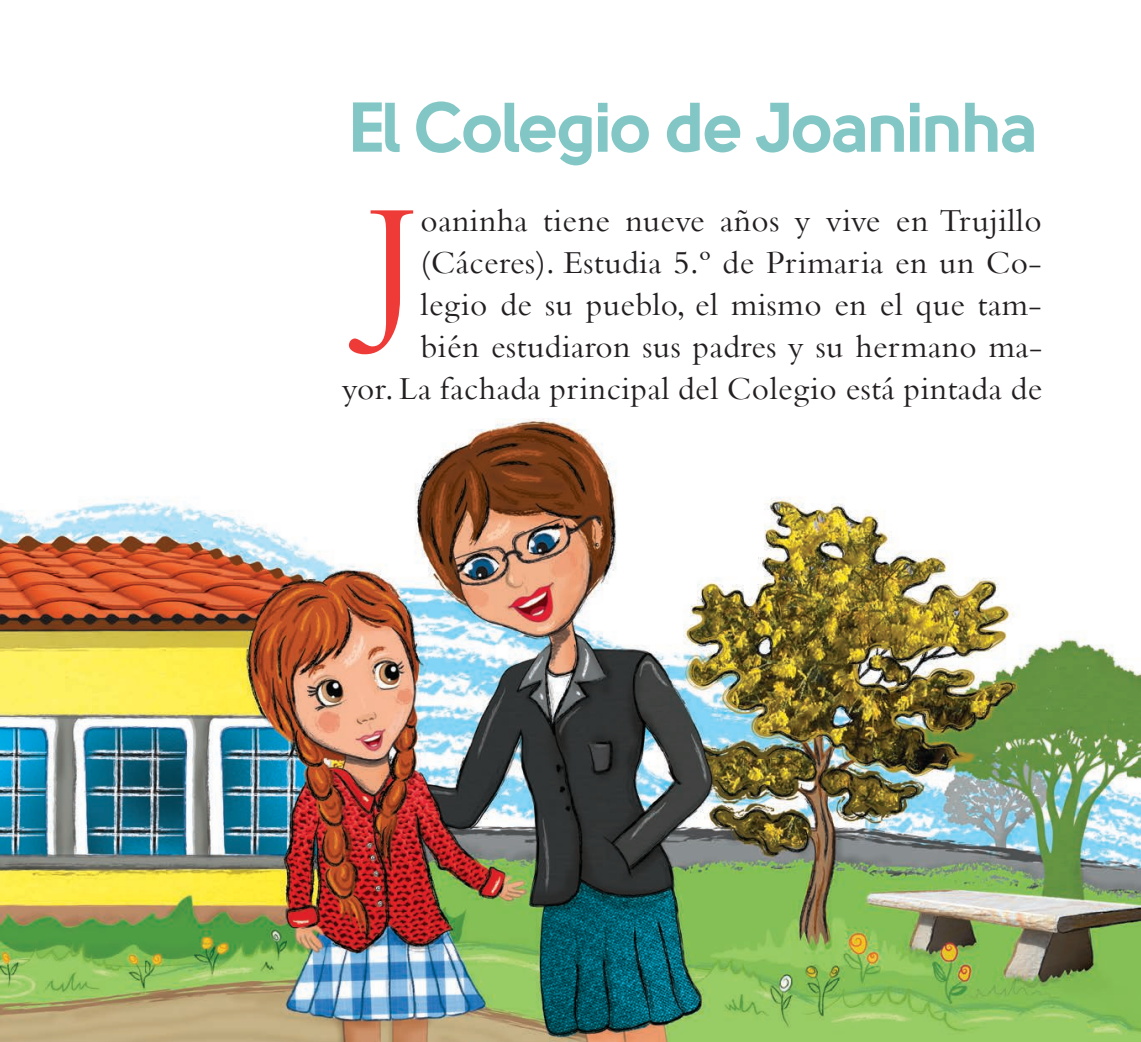
<style>
.page{position:relative;width:1141px;height:1042px;background:#fff}
.page>*{position:absolute;margin:0;border:0;box-sizing:border-box;transform-origin:0 0}
.t1{font:168.35px "Bembo";color:#ee3b37}
.t2{font:900 70px "Solomon";letter-spacing:-.04em;color:#82c7c5}
.t3{font:33.25px/42px "Bembo";letter-spacing:.015em;color:#231f20;text-align:right}
</style>
<div class="page">
<img style="left:0;top:418px;width:1141px;height:624px">
<p class="t2" style="left:349px;top:86px;width:692px">El Colegio de Joaninha</p>
<p class="t3" style="left:342px;top:199px;width:702px">oaninha tiene nueve años y vive en Trujillo (Cáceres). Estudia 5.º de Primaria en un Co-<br>legio de su pueblo, el mismo en el que tam-<br>bién estudiaron sus padres y su hermano ma-<br>yor. La fachada principal del Colegio está pintada de</p>
<p class="t1" style="left:367px;top:161px;width:52px">J</p>
</div>
